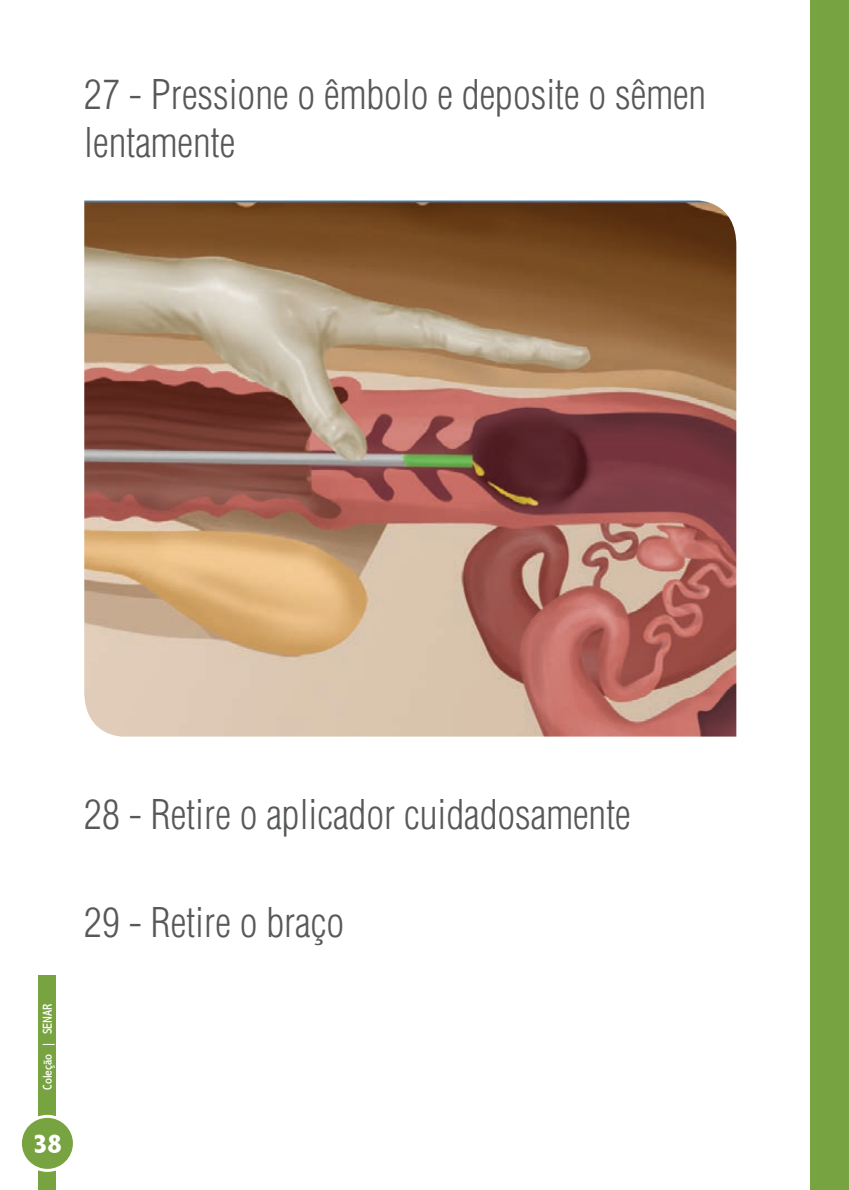
<style>
.page{position:relative;width:849px;height:1190px;background:#fff}
.page>*{position:absolute;margin:0;border:0;box-sizing:border-box;transform-origin:0 0}
.t1{font:300 condensed 40px/48px "Helvetica LT Std";color:#57585a}
.t2{font:800 condensed 28px "Abadi";color:#fff}
.t3{font:condensed 13px "Abadi";color:#fff}
</style>
<div class="page">
<div style="left:39px;top:974px;width:17px;height:215px;background:#78a341"></div>
<div style="left:20px;top:1116px;width:54px;height:54px;background:#78a341;border-radius:50%"></div>
<div style="left:19px;top:1114px;width:57px;height:57px;border:3px solid #fff;border-radius:50%"></div>
<div style="left:810px;top:0;width:39px;height:1189px;background:#78a341"></div>
<img style="left:84px;top:200px;width:652px;height:536px">
<p class="t1" style="left:84px;top:70px;width:623px">27 - Pressione o êmbolo e deposite o sêmen lentamente</p>
<p class="t1" style="left:84px;top:790px;width:548px">28 - Retire o aplicador cuidadosamente</p>
<p class="t3" style="left:40px;top:1089px;width:88px;rotate:-90deg">Coleção | SENAR</p>
<p class="t2" style="left:33px;top:1127px;width:30px">38</p>
<p class="t1" style="left:84px;top:898px;width:261px">29 - Retire o braço</p>
</div>
